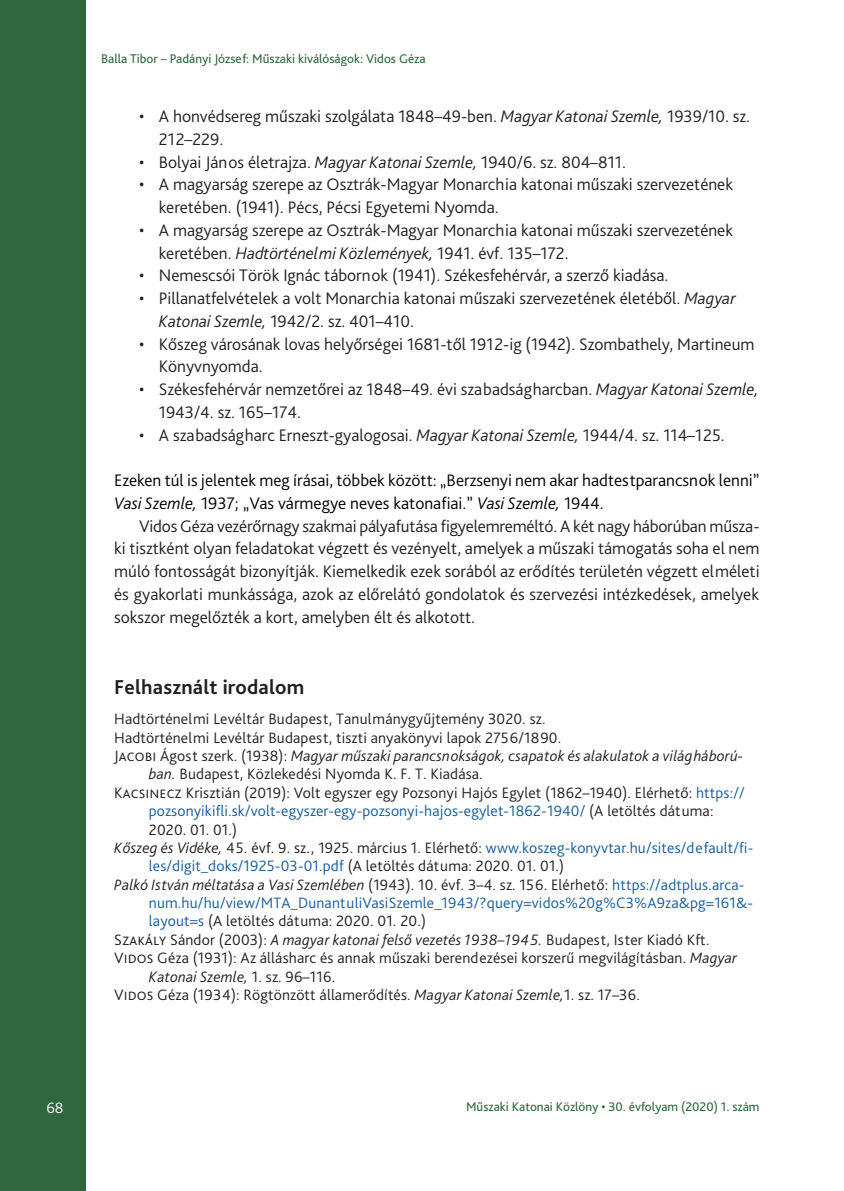
<style>
.page{position:relative;width:844px;height:1191px;background:#fff}
.page>*{position:absolute;margin:0;border:0;box-sizing:border-box;transform-origin:0 0}
.IRODALOMJEGYZÉK___cí{font:700 21px "Bliss Pro";letter-spacing:.01em;color:#231f20}
.Szöveg{font:300 17.5px/22.8px "Bliss Pro";color:#231f20}
.Szöveg_1st___3_mm{font:300 17.5px/22.8px "Bliss Pro";color:#000}
.Irodalomjegyzék{font:300 15.75px/18.4px "Bliss Pro";letter-spacing:.01em;color:#231f20}
.Irodalomjegyzék-2{font:300 15.75px/18.4px "Bliss Pro";letter-spacing:.01em;color:#175d9e}
.Irodalomjegyzék-3{font:italic 300 15.75px/18.4px "Bliss Pro";letter-spacing:.01em;color:#231f20}
.t1{font:300 15.75px "Bliss Pro";color:#fff}
.t2{font:13.12px "Bliss Pro";color:#2f673f}
.s1{font-style:italic}
.s2{font-style:normal}
.s3{color:#175d9e}
.s4{font-style:italic;color:#231f20}
.s5{color:#231f20}
</style>
<div class="page">
<div style="left:0;top:0;width:85px;height:1191px;background:#2f673f"></div>
<p class="t2" style="left:101px;top:50px;width:326px">Balla Tibor – Padányi József: Műszaki kiválóságok: Vidos Géza</p>
<p class="Szöveg" style="left:159px;top:104px;width:592px;text-indent:-20px">• A honvédsereg műszaki szolgálata 1848–49-ben. <span class="s1">Magyar Katonai Szemle,</span> 1939/10. sz.<br>212–229.</p>
<p class="Szöveg" style="left:139px;top:150px;width:488px">• Bolyai János életrajza. <span class="s1">Magyar Katonai Szemle,</span> 1940/6. sz. 804–811.</p>
<p class="Szöveg" style="left:159px;top:173px;width:575px;text-indent:-20px">• A magyarság szerepe az Osztrák-Magyar Monarchia katonai műszaki szervezetének keretében. (1941). Pécs, Pécsi Egyetemi Nyomda.</p>
<p class="Szöveg" style="left:159px;top:218px;width:575px;text-indent:-20px">• A magyarság szerepe az Osztrák-Magyar Monarchia katonai műszaki szervezetének keretében. <span class="s1">Hadtörténelmi Közlemények,</span> 1941. évf. 135–172.</p>
<p class="Szöveg" style="left:139px;top:264px;width:530px">• Nemescsói Török Ignác tábornok (1941). Székesfehérvár, a szerző kiadása.</p>
<p class="Szöveg" style="left:159px;top:286px;width:578px;text-indent:-20px">• Pillanatfelvételek a volt Monarchia katonai műszaki szervezetének életéből. <span class="s1">Magyar<br>Katonai Szemle,</span> 1942/2. sz. 401–410.</p>
<p class="Szöveg" style="left:159px;top:332px;width:597px;text-indent:-20px">• Kőszeg városának lovas helyőrségei 1681-től 1912-ig (1942). Szombathely, Martineum<br>Könyvnyomda.</p>
<p class="Szöveg" style="left:159px;top:377px;width:601px;text-indent:-20px">• Székesfehérvár nemzetőrei az 1848–49. évi szabadságharcban. <span class="s1">Magyar Katonai Szemle,<br></span>1943/4. sz. 165–174.</p>
<p class="Szöveg" style="left:139px;top:423px;width:587px">• A szabadságharc Erneszt-gyalogosai. <span class="s1">Magyar Katonai Szemle,</span> 1944/4. sz. 114–125.</p>
<p class="Szöveg_1st___3_mm" style="left:114px;top:468px;width:646px">Ezeken túl is jelentek meg írásai, többek között: „Berzsenyi nem akar hadtestparancsnok lenni”<br><span class="s1">Vasi Szemle,</span> 1937; „Vas vármegye neves katonafiai.” <span class="s1">Vasi Szemle,</span> 1944.</p>
<p class="Szöveg" style="left:114px;top:514px;width:646px;text-align:justify;text-indent:25px">Vidos Géza vezérőrnagy szakmai pályafutása figyelemreméltó. A két nagy háborúban műsza&shy;ki tisztként olyan feladatokat végzett és vezényelt, amelyek a műszaki támogatás soha el nem múló fontosságát bizonyítják. Kiemelkedik ezek sorából az erődítés területén végzett elméleti és gyakorlati munkássága, azok az előrelátó gondolatok és szervezési intézkedések, amelyek sokszor megelőzték a kort, amelyben élt és alkotott.</p>
<p class="IRODALOMJEGYZÉK___cí" style="left:114px;top:674px;width:192px">Felhasznált irodalom</p>
<p class="Irodalomjegyzék" style="left:114px;top:709px;width:432px">Hadtörténelmi Levéltár Budapest, Tanulmánygyűjtemény 3020. sz.</p>
<p class="Irodalomjegyzék" style="left:114px;top:728px;width:448px">Hadtörténelmi Levéltár Budapest, tiszti anyakönyvi lapok 2756/1890.</p>
<p class="Irodalomjegyzék-3" style="left:149px;top:746px;width:595px;text-indent:-35px"><span class="s2">Jacobi Ágost szerk. (1938):</span> Magyar műszaki parancsnokságok, csapatok és alakulatok a világháború&shy;ban. <span class="s2">Budapest, Közlekedési Nyomda K. F. T. Kiadása.</span></p>
<p class="Irodalomjegyzék" style="left:149px;top:783px;width:597px;text-indent:-35px">Kacsinecz Krisztián (2019): Volt egyszer egy Pozsonyi Hajós Egylet (1862–1940). Elérhető: <span class="s3">https:// pozsonyikifli.sk/volt-egyszer-egy-pozsonyi-hajos-egylet-1862-1940/</span> (A letöltés dátuma:<br>2020. 01. 01.)</p>
<p class="Irodalomjegyzék-2" style="left:149px;top:838px;width:605px;text-indent:-35px"><span class="s4">Kőszeg és Vidéke,</span> <span class="s5">45. évf. 9. sz., 1925. március 1. Elérhető:</span> www.koszeg-konyvtar.hu/sites/default/fi&shy;les/digit_doks/1925-03-01.pdf <span class="s5">(A letöltés dátuma: 2020. 01. 01.)</span></p>
<p class="Irodalomjegyzék-2" style="left:149px;top:875px;width:605px;text-indent:-35px"><span class="s4">Palkó István méltatása a Vasi Szemlében</span> <span class="s5">(1943). 10. évf. 3–4. sz. 156. Elérhető:</span> https://adtplus.arca&shy;num.hu/hu/view/MTA_DunantuliVasiSzemle_1943/?query=vidos%20g%C3%A9za&amp;pg=161&amp;- layout=s <span class="s5">(A letöltés dátuma: 2020. 01. 20.)</span></p>
<p class="Irodalomjegyzék" style="left:114px;top:930px;width:596px">Szakály Sándor (2003): <span class="s1">A magyar katonai felső vezetés 1938–1945.</span> Budapest, Ister Kiadó Kft.</p>
<p class="Irodalomjegyzék" style="left:149px;top:948px;width:589px;text-indent:-35px">Vidos Géza (1931): Az állásharc és annak műszaki berendezései korszerű megvilágításban. <span class="s1">Magyar<br>Katonai Szemle,</span> 1. sz. 96–116.</p>
<p class="Irodalomjegyzék" style="left:114px;top:985px;width:527px">Vidos Géza (1934): Rögtönzött államerődítés. <span class="s1">Magyar Katonai Szemle,</span>1. sz. 17–36.</p>
<p class="t1" style="left:47px;top:1098px;width:19px">68</p>
<p class="t2" style="left:466px;top:1098px;width:295px">Műszaki Katonai Közlöny • 30. évfolyam (2020) 1. szám</p>
</div>
